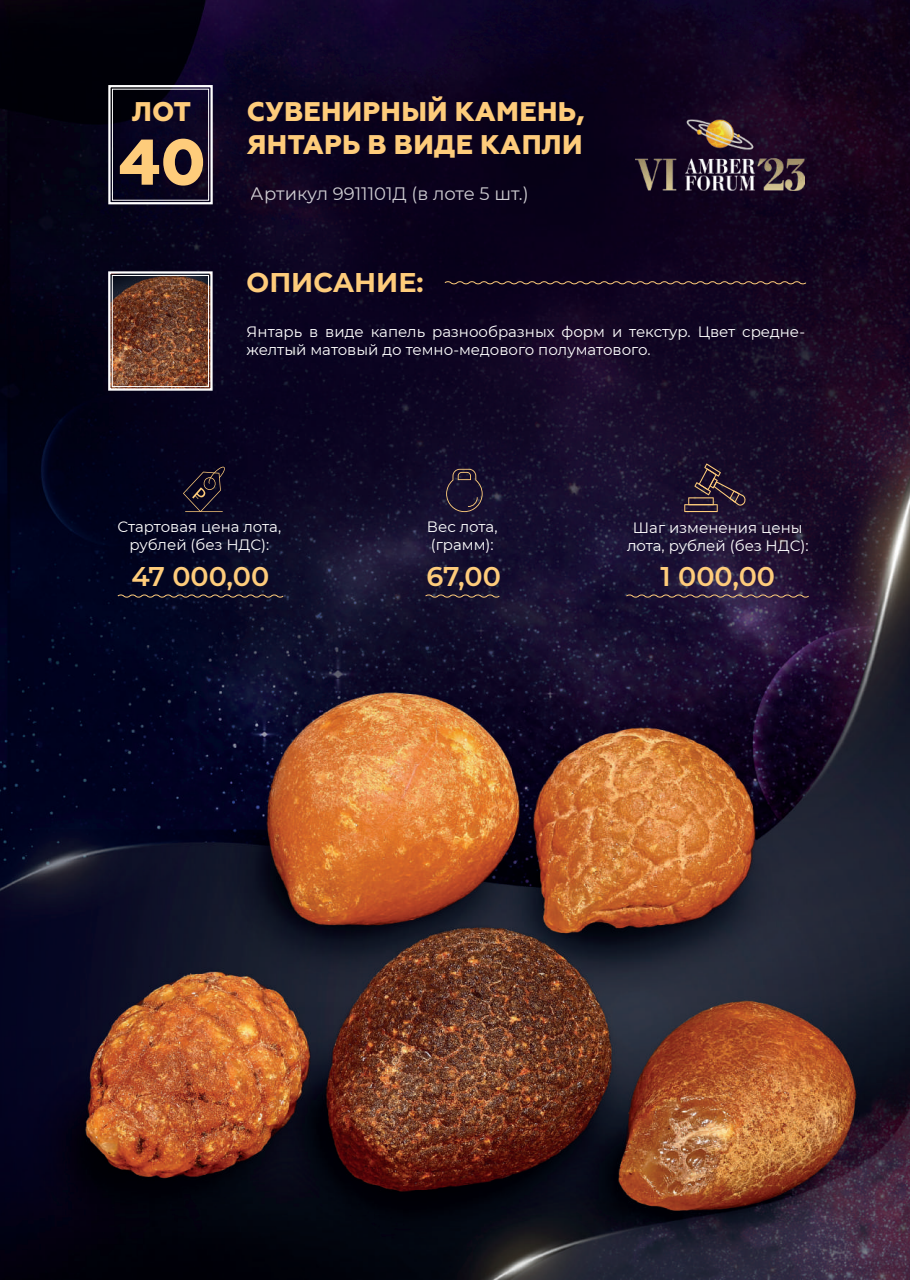
<style>
.page{position:relative;width:910px;height:1280px;background:#fff}
.page>*{position:absolute;margin:0;border:0;box-sizing:border-box;transform-origin:0 0}
.t1{font:800 64.5px "Geometria";color:#fecc7b}
.t2{font:800 27px/32.4px "Geometria";letter-spacing:.01em;color:#fecc7b}
.t3{font:600 27px "Montserrat";color:#fecc7b}
.t4{font:700 27px "Montserrat";color:#fecc7b}
.t5{font:18px "Montserrat";color:#fff}
.t6{font:15px/18px "Montserrat";color:#fff}
</style>
<div class="page">
<img style="left:0;top:0;width:910px;height:1280px">
<svg style="left:684px;top:463px;width:62px;height:49px"></svg>
<svg style="left:183px;top:467px;width:42px;height:45px"></svg>
<svg style="left:446px;top:469px;width:37px;height:43px"></svg>
<svg style="left:117px;top:593px;width:167px;height:6px"></svg>
<svg style="left:424px;top:593px;width:76px;height:6px"></svg>
<svg style="left:625px;top:593px;width:185px;height:6px"></svg>
<img style="left:636px;top:113px;width:169px;height:84px">
<svg style="left:444px;top:280px;width:363px;height:5px"></svg>
<svg style="left:107px;top:84px;width:107px;height:121px"></svg>
<div style="left:112px;top:89px;width:97px;height:112px;border:1px solid #fff"></div>
<img style="left:107px;top:270px;width:107px;height:122px">
<div style="left:112px;top:275px;width:97px;height:112px;border:1px solid #fff"></div>
<h2 class="t2" style="left:132px;top:96px;width:61px">ЛОТ</h2>
<h1 class="t1" style="left:119px;top:124px;width:89px">40</h1>
<h2 class="t2" style="left:247px;top:96px;width:340px">СУВЕНИРНЫЙ КАМЕНЬ,<br>ЯНТАРЬ В ВИДЕ КАПЛИ</h2>
<p class="t5" style="left:251px;top:181px;width:279px">Артикул 9911101Д (в лоте 5 шт.)</p>
<h2 class="t4" style="left:247px;top:263px;width:178px">ОПИСАНИЕ:</h2>
<p class="t6" style="left:247px;top:322px;width:560px">Янтарь в виде капель разнообразных форм и текстур. Цвет средне&shy;желтый матовый до темно-медового полуматового.</p>
<p class="t6" style="left:118px;top:517px;width:165px;text-align:center">Стартовая цена лота, рублей (без НДС):</p>
<p class="t6" style="left:627px;top:518px;width:183px;text-align:center">Шаг изменения цены лота, рублей (без НДС):</p>
<p class="t6" style="left:427px;top:517px;width:72px">Вес лота, (грамм):</p>
<h2 class="t3" style="left:131px;top:557px;width:139px">47 000,00</h2>
<h2 class="t3" style="left:426px;top:557px;width:76px">67,00</h2>
<h2 class="t3" style="left:660px;top:557px;width:116px">1 000,00</h2>
</div>
